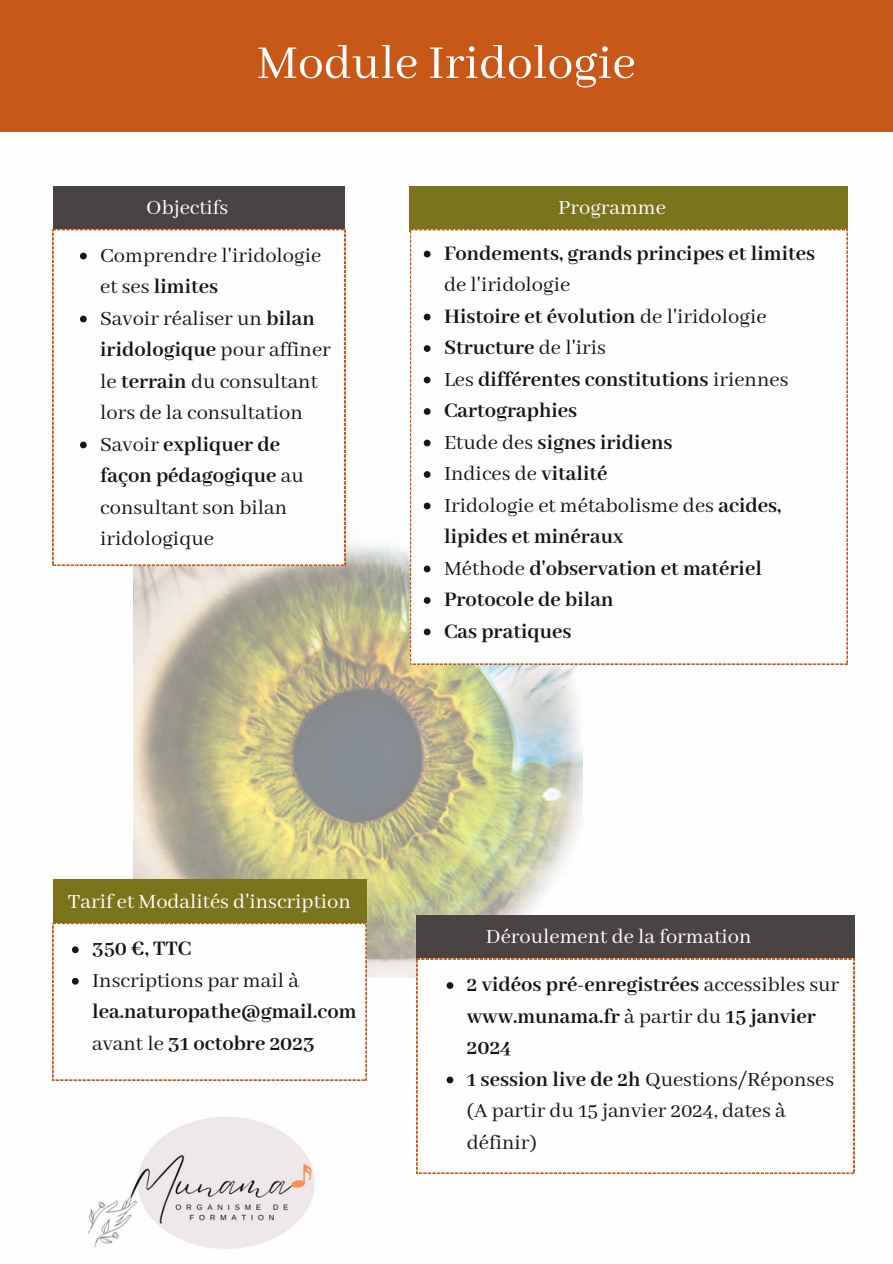
<style>
.page{position:relative;width:893px;height:1264px;background:#fff}
.page>*{position:absolute;margin:0;border:0;box-sizing:border-box;transform-origin:0 0}
.t1{font:51.75px "Abhaya Libre";color:#fefeff}
.t2{font:700 22.5px/31.5px "Abhaya Libre";color:#161616}
.t3{font:22.5px/31.5px "Abhaya Libre";color:#161616}
.t4{font:22.5px "Abhaya Libre";color:#fefeff}
.s1{font-weight:700}
.s2{font-weight:400}
</style>
<div class="page">
<img style="left:87px;top:1117px;width:228px;height:132px">
<div style="left:53px;top:186px;width:292px;height:45px;background:#494343"></div>
<div style="left:0;top:0;width:892px;height:131px;background:#c85818"></div>
<img style="left:134px;top:528px;width:448px;height:449px">
<svg style="left:53px;top:229px;width:292px;height:336px"></svg>
<div style="left:409px;top:186px;width:438px;height:45px;background:#7a741d"></div>
<svg style="left:410px;top:229px;width:437px;height:435px"></svg>
<svg style="left:80px;top:253px;width:7px;height:6px"></svg>
<svg style="left:80px;top:316px;width:7px;height:6px"></svg>
<svg style="left:80px;top:441px;width:7px;height:7px"></svg>
<svg style="left:424px;top:251px;width:6px;height:6px"></svg>
<svg style="left:424px;top:314px;width:6px;height:6px"></svg>
<svg style="left:424px;top:345px;width:6px;height:7px"></svg>
<svg style="left:424px;top:376px;width:6px;height:7px"></svg>
<svg style="left:424px;top:408px;width:6px;height:7px"></svg>
<svg style="left:424px;top:439px;width:6px;height:7px"></svg>
<svg style="left:424px;top:471px;width:6px;height:7px"></svg>
<svg style="left:424px;top:502px;width:6px;height:7px"></svg>
<svg style="left:424px;top:565px;width:6px;height:7px"></svg>
<svg style="left:424px;top:597px;width:6px;height:7px"></svg>
<svg style="left:424px;top:628px;width:6px;height:7px"></svg>
<div style="left:54px;top:879px;width:313px;height:46px;background:#7a741d"></div>
<svg style="left:53px;top:923px;width:313px;height:157px"></svg>
<svg style="left:72px;top:946px;width:7px;height:7px"></svg>
<svg style="left:72px;top:977px;width:7px;height:7px"></svg>
<div style="left:416px;top:915px;width:438px;height:45px;background:#494343"></div>
<svg style="left:416px;top:958px;width:438px;height:215px"></svg>
<svg style="left:446px;top:982px;width:7px;height:6px"></svg>
<svg style="left:446px;top:1076px;width:7px;height:7px"></svg>
<p class="t1" style="left:257px;top:34px;width:380px">Module Iridologie</p>
<p class="t4" style="left:146px;top:195px;width:83px">Objectifs</p>
<p class="t3" style="left:100px;top:240px;width:222px">Comprendre l'iridologie et ses <span class="s1">limites</span></p>
<p class="t3" style="left:100px;top:303px;width:232px">Savoir réaliser un <span class="s1">bilan iridologique</span> pour affiner le <span class="s1">terrain</span> du consultant lors de la consultation</p>
<p class="t3" style="left:100px;top:429px;width:205px">Savoir <span class="s1">expliquer de façon pédagogique</span> au consultant son bilan iridologique</p>
<p class="t4" style="left:558px;top:195px;width:109px">Programme</p>
<p class="t2" style="left:444px;top:238px;width:372px">Fondements, grands principes et limites <span class="s2">de l'iridologie</span></p>
<p class="t2" style="left:444px;top:301px;width:324px">Histoire et évolution <span class="s2">de l'iridologie</span></p>
<p class="t2" style="left:444px;top:333px;width:163px">Structure <span class="s2">de l'iris</span></p>
<p class="t2" style="left:444px;top:364px;width:346px"><span class="s2">Les</span> différentes constitutions <span class="s2">iriennes</span></p>
<p class="t2" style="left:444px;top:396px;width:135px">Cartographies</p>
<p class="t2" style="left:444px;top:427px;width:230px"><span class="s2">Etude des</span> signes iridiens</p>
<p class="t3" style="left:444px;top:459px;width:165px">Indices de <span class="s1">vitalité</span></p>
<p class="t3" style="left:444px;top:490px;width:339px">Iridologie et métabolisme des <span class="s1">acides, lipides et minéraux</span></p>
<p class="t2" style="left:444px;top:553px;width:319px"><span class="s2">Méthode</span> d'observation et matériel</p>
<p class="t2" style="left:444px;top:584px;width:171px">Protocole de bilan</p>
<p class="t2" style="left:444px;top:616px;width:129px">Cas pratiques</p>
<p class="t4" style="left:68px;top:888px;width:284px">Tarif et Modalités d'inscription</p>
<p class="t2" style="left:92px;top:934px;width:100px">350 €, TTC</p>
<p class="t2" style="left:92px;top:965px;width:266px"><span class="s2">Inscriptions par mail à </span>lea.naturopathe@gmail.com <span class="s2">avant le</span> 31 octobre 2023</p>
<p class="t4" style="left:485px;top:924px;width:267px">Déroulement de la formation</p>
<p class="t2" style="left:467px;top:969px;width:374px">2 vidéos pré-enregistrées <span class="s2">accessibles sur </span>www.munama.fr <span class="s2">à partir du</span> 15 janvier<br>2024</p>
<p class="t3" style="left:467px;top:1064px;width:369px"><span class="s1">1 session live de 2h</span> Questions/Réponses (A partir du 15 janvier 2024, dates à définir)</p>
</div>
